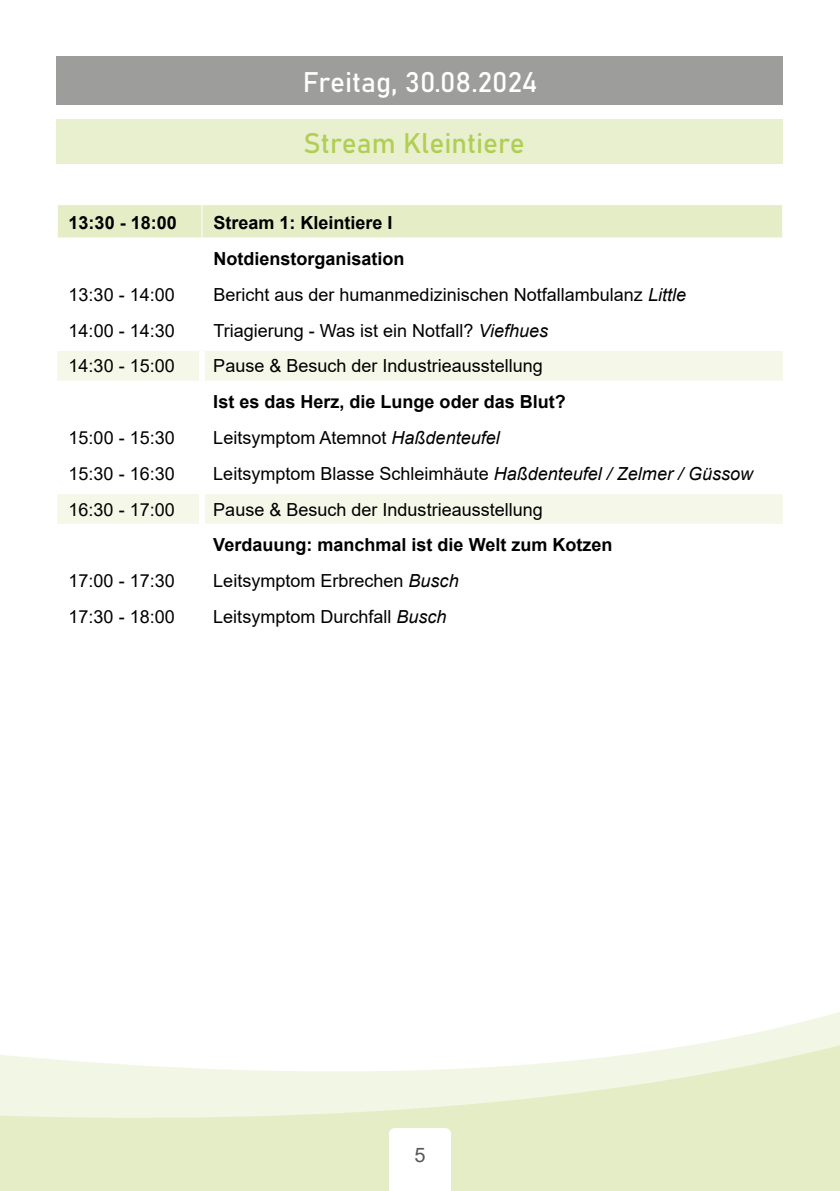
<style>
.page{position:relative;width:840px;height:1191px;background:#fff}
.page>*{position:absolute;margin:0;border:0;box-sizing:border-box;transform-origin:0 0}
.t1{font:28px "Bahnschrift";color:#fff}
.t2{font:28px "Bahnschrift";color:#b1ce53}
.t3{font:20px "Arial";color:#575756}
.t4{font:18px "Arial";color:#000}
.t5{font:700 18px/35.8px "Arial";color:#000}
.s1{font-style:italic}
</style>
<div class="page">
<div style="left:58px;top:205px;width:723px;height:32px;background:#e4edc6"></div>
<svg style="left:57px;top:351px;width:725px;height:173px"></svg>
<hr style="left:201px;top:205px;width:1px;height:32px;background:#fff">
<hr style="left:57px;top:422px;width:1px;height:33px;background:#fff">
<hr style="left:201px;top:422px;width:1px;height:33px;background:#fff">
<hr style="left:781px;top:422px;width:1px;height:33px;background:#fff">
<hr style="left:57px;top:455px;width:145px;height:1px;background:#fff">
<hr style="left:57px;top:456px;width:1px;height:32px;background:#fff">
<hr style="left:202px;top:455px;width:580px;height:1px;background:#fff">
<hr style="left:201px;top:456px;width:1px;height:32px;background:#fff">
<hr style="left:781px;top:456px;width:1px;height:32px;background:#fff">
<div style="left:199px;top:351px;width:6px;height:30px;background:#fff"></div>
<div style="left:57px;top:381px;width:145px;height:6px;background:#fff"></div>
<div style="left:202px;top:381px;width:580px;height:6px;background:#fff"></div>
<div style="left:199px;top:387px;width:6px;height:29px;background:#fff"></div>
<div style="left:57px;top:416px;width:145px;height:6px;background:#fff"></div>
<div style="left:202px;top:416px;width:580px;height:6px;background:#fff"></div>
<div style="left:57px;top:488px;width:145px;height:6px;background:#fff"></div>
<div style="left:202px;top:488px;width:580px;height:6px;background:#fff"></div>
<div style="left:199px;top:494px;width:6px;height:30px;background:#fff"></div>
<div style="left:57px;top:57px;width:725px;height:48px;background:#9d9d9c"></div>
<div style="left:57px;top:119px;width:725px;height:45px;background:#e8f0d0"></div>
<svg style="left:0;top:1012px;width:839px;height:179px"></svg>
<svg style="left:389px;top:1128px;width:61px;height:63px"></svg>
<h1 class="t1" style="left:302px;top:61px;width:236px">Freitag, 30.08.2024</h1>
<h1 class="t2" style="left:303px;top:122px;width:223px">Stream Kleintiere</h1>
<p class="t5" style="left:69px;top:205px;width:110px">13:30 - 18:00</p>
<p class="t5" style="left:213px;top:205px;width:193px">Stream 1: Kleintiere I<br>Notdienstorganisation</p>
<p class="t4" style="left:69px;top:282px;width:108px">13:30 - 14:00</p>
<p class="t4" style="left:213px;top:282px;width:474px">Bericht aus der humanmedizinischen Notfallambulanz <span class="s1">Little</span></p>
<p class="t4" style="left:69px;top:318px;width:108px">14:00 - 14:30</p>
<p class="t4" style="left:213px;top:318px;width:336px">Triagierung - Was ist ein Notfall? <span class="s1">Viefhues</span></p>
<p class="t4" style="left:69px;top:353px;width:108px">14:30 - 15:00</p>
<p class="t4" style="left:213px;top:353px;width:331px">Pause &amp; Besuch der Industrieausstellung</p>
<p class="t5" style="left:213px;top:384px;width:354px">Ist es das Herz, die Lunge oder das Blut?</p>
<p class="t4" style="left:69px;top:425px;width:108px">15:00 - 15:30</p>
<p class="t4" style="left:213px;top:425px;width:288px">Leitsymptom Atemnot <span class="s1">Haßdenteufel</span></p>
<p class="t4" style="left:69px;top:461px;width:108px">15:30 - 16:30</p>
<p class="t4" style="left:213px;top:461px;width:541px">Leitsymptom Blasse Schleimhäute <span class="s1">Haßdenteufel / Zelmer / Güssow</span></p>
<p class="t4" style="left:69px;top:497px;width:108px">16:30 - 17:00</p>
<p class="t4" style="left:213px;top:497px;width:331px">Pause &amp; Besuch der Industrieausstellung</p>
<p class="t5" style="left:213px;top:527px;width:400px">Verdauung: manchmal ist die Welt zum Kotzen</p>
<p class="t4" style="left:69px;top:568px;width:108px">17:00 - 17:30</p>
<p class="t4" style="left:213px;top:568px;width:247px">Leitsymptom Erbrechen <span class="s1">Busch</span></p>
<p class="t4" style="left:68px;top:604px;width:108px">17:30 - 18:00</p>
<p class="t4" style="left:213px;top:604px;width:235px">Leitsymptom Durchfall <span class="s1">Busch</span></p>
<p class="t3" style="left:414px;top:1140px;width:13px">5</p>
</div>
